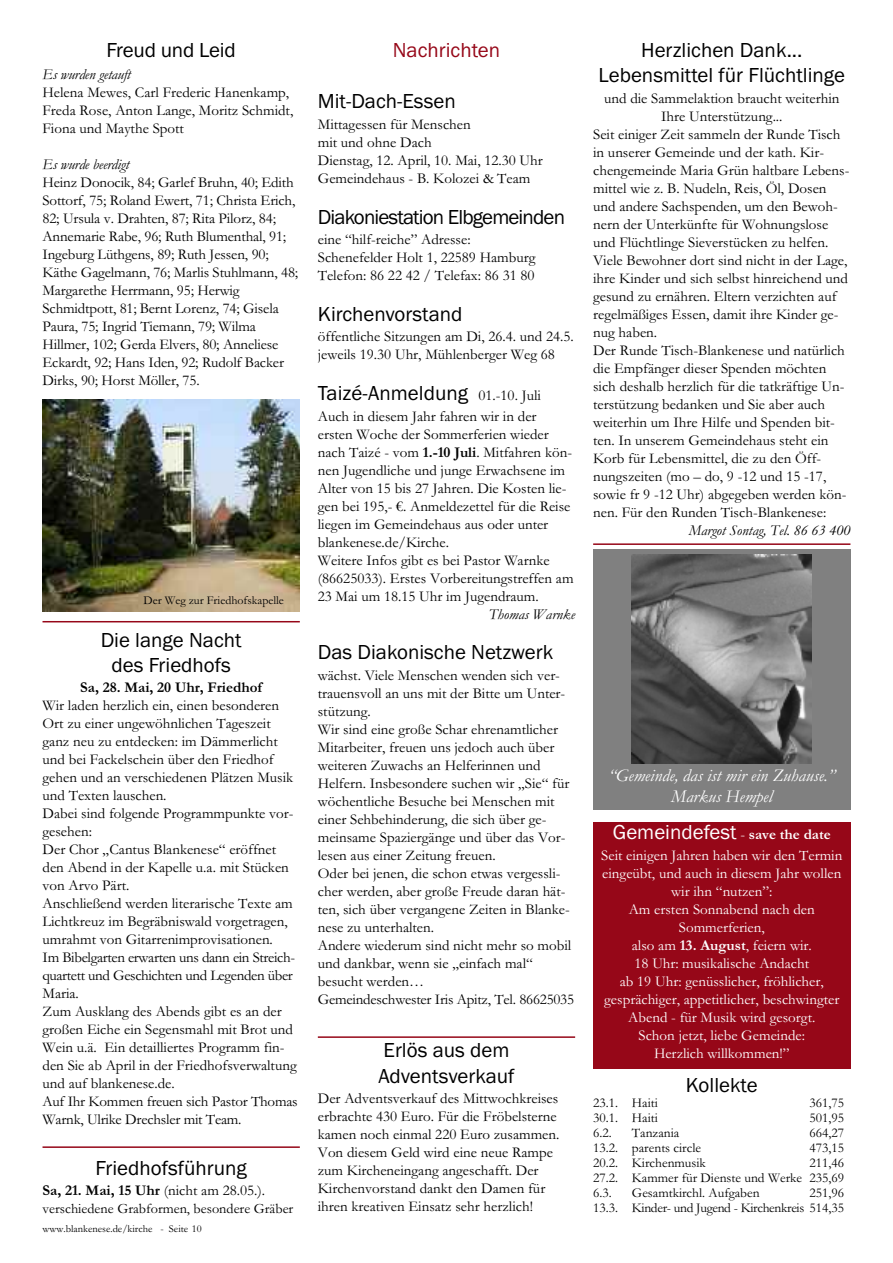
<style>
.page{position:relative;width:893px;height:1263px;background:#fff}
.page>*{position:absolute;margin:0;border:0;box-sizing:border-box;transform-origin:0 0}
.t1{font:21px/25.2px "Franklin Gothic";color:#000;text-align:center}
.t2{font:21px "Franklin Gothic";letter-spacing:-.04em;color:#000}
.t3{font:21px "Franklin Gothic";color:#fff}
.t4{font:21px "Franklin Gothic";color:#960718}
.t5{font:italic 18px/21.6px "Garamond";color:#fff;text-align:center}
.t6{font:15px/18px "Garamond";color:#000}
.t7{font:15px/18px "Garamond";color:#fff;text-align:center}
.t8{font:italic 15px "Garamond";color:#000}
.t9{font:700 15px "Garamond";color:#000}
.t10{font:14.25px "Garamond";color:#000}
.t11{font:13.5px/15px "Garamond";color:#000;text-align:justify}
.t12{font:13.5px/15px "Garamond";letter-spacing:-.025em;color:#000;text-align:right}
.t13{font:12px "Garamond";color:#000}
.t14{font:10.5px "Garamond";color:#000}
.s1{font-weight:700}
.s2{font-family:"Garamond";font-size:15px}
.s3{font-family:"Garamond";font-weight:700;font-size:15px}
</style>
<div class="page">
<hr style="left:593px;top:543px;width:257px;height:2px;background:#960718">
<hr style="left:43px;top:621px;width:257px;height:1px;background:#960718">
<hr style="left:318px;top:1036px;width:257px;height:2px;background:#960718">
<div style="left:593px;top:549px;width:257px;height:261px;background:#808080"></div>
<img style="left:632px;top:554px;width:180px;height:209px">
<img style="left:43px;top:400px;width:257px;height:211px">
<hr style="left:43px;top:1146px;width:257px;height:2px;background:#960718">
<div style="left:593px;top:822px;width:257px;height:246px;background:#960718"></div>
<h1 class="t1" style="left:107px;top:37px;width:131px">Freud und Leid</h1>
<p class="t8" style="left:43px;top:65px;width:90px">Es wurden getauft</p>
<p class="t6" style="left:43px;top:82px;width:252px">Helena Mewes, Carl Frederic Hanenkamp,<br>Freda Rose, Anton Lange, Moritz Schmidt,<br>Fiona und Maythe Spott</p>
<p class="t8" style="left:43px;top:155px;width:88px">Es wurde beerdigt</p>
<p class="t6" style="left:43px;top:172px;width:257px">Heinz Donocik, 84; Garlef Bruhn, 40; Edith Sottorf, 75; Roland Ewert, 71; Christa Erich, 82; Ursula v. Drahten, 87; Rita Pilorz, 84; Annemarie Rabe, 96; Ruth Blumenthal, 91; Ingeburg Lüthgens, 89; Ruth Jessen, 90; Käthe Gagelmann, 76; Marlis Stuhlmann, 48; Margarethe Herrmann, 95; Herwig Schmidtpott, 81; Bernt Lorenz, 74; Gisela Paura, 75; Ingrid Tiemann, 79; Wilma Hillmer, 102; Gerda Elvers, 80; Anneliese Eckardt, 92; Hans Iden, 92; Rudolf Backer Dirks, 90; Horst Möller, 75.</p>
<p class="t13" style="left:144px;top:593px;width:142px">Der Weg zur Friedhofskapelle</p>
<h1 class="t1" style="left:101px;top:627px;width:142px">Die lange Nacht des Friedhofs</h1>
<p class="t9" style="left:80px;top:678px;width:183px">Sa, 28. Mai, 20 Uhr, Friedhof</p>
<p class="t6" style="left:43px;top:696px;width:257px">Wir laden herzlich ein, einen besonderen Ort zu einer ungewöhnlichen Tageszeit ganz neu zu entdecken: im Dämmerlicht und bei Fackelschein über den Friedhof gehen und an verschiedenen Plätzen Musik und Texten lauschen.<br>Dabei sind folgende Programmpunkte vor&shy;gesehen:<br>Der Chor „Cantus Blankenese“ eröffnet den Abend in der Kapelle u.a. mit Stücken von Arvo Pärt.<br>Anschließend werden literarische Texte am Lichtkreuz im Begräbniswald vorgetragen, umrahmt von Gitarrenimprovisationen.<br>Im Bibelgarten erwarten uns dann ein Streich&shy;quartett und Geschichten und Legenden über Maria.<br>Zum Ausklang des Abends gibt es an der großen Eiche ein Segensmahl mit Brot und Wein u.ä. Ein detailliertes Programm fin&shy;den Sie ab April in der Friedhofsverwaltung und auf blankenese.de.<br>Auf Ihr Kommen freuen sich Pastor Thomas Warnk, Ulrike Drechsler mit Team.</p>
<h1 class="t1" style="left:96px;top:1155px;width:153px">Friedhofsführung</h1>
<p class="t6" style="left:43px;top:1181px;width:224px"><span class="s1">Sa, 21. Mai, 15 Uhr</span> (nicht am 28.05.).</p>
<p class="t10" style="left:43px;top:1200px;width:252px">verschiedene Grabformen, besondere Gräber</p>
<p class="t14" style="left:43px;top:1222px;width:161px">www.blankenese.de/kirche - Seite 10</p>
<h1 class="t4" style="left:393px;top:38px;width:109px">Nachrichten</h1>
<h1 class="t1" style="left:318px;top:88px;width:139px">Mit-Dach-Essen</h1>
<p class="t6" style="left:318px;top:115px;width:227px">Mittagessen für Menschen<br>mit und ohne Dach<br>Dienstag, 12. April, 10. Mai, 12.30 Uhr<br>Gemeindehaus - B. Kolozei &amp; Team</p>
<h1 class="t2" style="left:318px;top:204px;width:249px">Diakoniestation Elbgemeinden</h1>
<p class="t6" style="left:318px;top:230px;width:219px">eine “hilf-reiche” Adresse:<br>Schenefelder Holt 1, 22589 Hamburg<br>Telefon: 86 22 42 / Telefax: 86 31 80</p>
<h1 class="t1" style="left:318px;top:301px;width:146px">Kirchenvorstand</h1>
<p class="t6" style="left:318px;top:327px;width:257px">öffentliche Sitzungen am Di, 26.4. und 24.5. jeweils 19.30 Uhr, Mühlenberger Weg 68</p>
<h1 class="t1" style="left:318px;top:380px;width:225px">Taizé-Anmeldung <span class="s2">01.-10. Juli</span></h1>
<p class="t6" style="left:318px;top:406px;width:257px">Auch in diesem Jahr fahren wir in der ersten Woche der Sommerferien wieder nach Taizé - vom <span class="s1">1.-10 Juli</span>. Mitfahren kön&shy;nen Jugendliche und junge Erwachsene im Alter von 15 bis 27 Jahren. Die Kosten lie&shy;gen bei 195,- €. Anmeldezettel für die Reise liegen im Gemeindehaus aus oder unter blankenese.de/Kirche.<br>Weitere Infos gibt es bei Pastor Warnke (86625033). Erstes Vorbereitungstreffen am 23 Mai um 18.15 Uhr im Jugendraum.</p>
<p class="t8" style="left:489px;top:605px;width:88px">Thomas Warnke</p>
<h1 class="t1" style="left:318px;top:640px;width:237px">Das Diakonische Netzwerk</h1>
<p class="t6" style="left:318px;top:666px;width:258px">wächst. Viele Menschen wenden sich ver&shy;trauensvoll an uns mit der Bitte um Unter&shy;stützung.<br>Wir sind eine große Schar ehrenamtlicher Mitarbeiter, freuen uns jedoch auch über weiteren Zuwachs an Helferinnen und Helfern. Insbesondere suchen wir „Sie“ für wöchentliche Besuche bei Menschen mit einer Sehbehinderung, die sich über ge&shy;meinsame Spaziergänge und über das Vor&shy;lesen aus einer Zeitung freuen.<br>Oder bei jenen, die schon etwas vergessli&shy;cher werden, aber große Freude daran hät&shy;ten, sich über vergangene Zeiten in Blanke&shy;nese zu unterhalten.<br>Andere wiederum sind nicht mehr so mobil und dankbar, wenn sie „einfach mal“ besucht werden…<br>Gemeindeschwester Iris Apitz, Tel. 86625035</p>
<h1 class="t1" style="left:378px;top:1037px;width:138px;text-align:left">Erlös aus dem<br>Adventsverkauf</h1>
<p class="t6" style="left:318px;top:1089px;width:243px">Der Adventsverkauf des Mittwochkreises erbrachte 430 Euro. Für die Fröbelsterne kamen noch einmal 220 Euro zusammen.<br>Von diesem Geld wird eine neue Rampe zum Kircheneingang angeschafft. Der Kirchenvorstand dankt den Damen für ihren kreativen Einsatz sehr herzlich!</p>
<h1 class="t1" style="left:598px;top:37px;width:248px">Herzlichen Dank...<br>Lebensmittel für Flüchtlinge</h1>
<p class="t6" style="left:604px;top:89px;width:237px">und die Sammelaktion braucht weiterhin</p>
<p class="t6" style="left:661px;top:107px;width:123px">Ihre Unterstützung...</p>
<p class="t6" style="left:593px;top:125px;width:249px">Seit einiger Zeit sammeln der Runde Tisch</p>
<p class="t6" style="left:593px;top:143px;width:232px">in unserer Gemeinde und der kath. Kir-</p>
<p class="t6" style="left:593px;top:161px;width:258px">chengemeinde Maria Grün haltbare Lebens-</p>
<p class="t6" style="left:593px;top:179px;width:235px">mittel wie z. B. Nudeln, Reis, Öl, Dosen</p>
<p class="t6" style="left:593px;top:197px;width:246px">und andere Sachspenden, um den Bewoh-</p>
<p class="t6" style="left:593px;top:215px;width:237px">nern der Unterkünfte für Wohnungslose</p>
<p class="t6" style="left:593px;top:233px;width:237px">und Flüchtlinge Sieverstücken zu helfen.</p>
<p class="t6" style="left:593px;top:251px;width:256px">Viele Bewohner dort sind nicht in der Lage,</p>
<p class="t6" style="left:593px;top:269px;width:256px">ihre Kinder und sich selbst hinreichend und</p>
<p class="t6" style="left:593px;top:287px;width:245px">gesund zu ernähren. Eltern verzichten auf</p>
<p class="t6" style="left:593px;top:305px;width:247px">regelmäßiges Essen, damit ihre Kinder ge-</p>
<p class="t6" style="left:593px;top:323px;width:66px">nug haben.</p>
<p class="t6" style="left:593px;top:341px;width:253px">Der Runde Tisch-Blankenese und natürlich</p>
<p class="t6" style="left:593px;top:359px;width:235px">die Empfänger dieser Spenden möchten</p>
<p class="t6" style="left:593px;top:377px;width:253px">sich deshalb herzlich für die tatkräftige Un-</p>
<p class="t6" style="left:593px;top:395px;width:233px">terstützung bedanken und Sie aber auch</p>
<p class="t6" style="left:593px;top:413px;width:243px">weiterhin um Ihre Hilfe und Spenden bit-</p>
<p class="t6" style="left:593px;top:431px;width:237px">ten. In unserem Gemeindehaus steht ein</p>
<p class="t6" style="left:593px;top:449px;width:230px">Korb für Lebensmittel, die zu den Öff-</p>
<p class="t6" style="left:593px;top:467px;width:235px">nungszeiten (mo – do, 9 -12 und 15 -17,</p>
<p class="t6" style="left:593px;top:485px;width:255px">sowie fr 9 -12 Uhr) abgegeben werden kön-</p>
<p class="t6" style="left:593px;top:503px;width:235px">nen. Für den Runden Tisch-Blankenese:</p>
<p class="t8" style="left:689px;top:521px;width:163px">Margot Sontag, Tel. 86 63 400</p>
<p class="t5" style="left:608px;top:763px;width:229px">“Gemeinde, das ist mir ein Zuhause.”<br>Markus Hempel</p>
<h1 class="t3" style="left:613px;top:820px;width:220px">Gemeindefest <span class="s2">-</span> <span class="s3">save the date</span></h1>
<p class="t7" style="left:601px;top:845px;width:243px">Seit einigen Jahren haben wir den Termin eingeübt, und auch in diesem Jahr wollen wir ihn “nutzen”:<br>Am ersten Sonnabend nach den<br>Sommerferien,<br>also am <span class="s1">13. August</span>, feiern wir.<br>18 Uhr: musikalische Andacht<br>ab 19 Uhr: genüsslicher, fröhlicher, gesprächiger, appetitlicher, beschwingter<br>Abend - für Musik wird gesorgt.<br>Schon jetzt, liebe Gemeinde:<br>Herzlich willkommen!”</p>
<h1 class="t1" style="left:686px;top:1072px;width:73px">Kollekte</h1>
<p class="t11" style="left:593px;top:1094px;width:66px">23.1. Haiti</p>
<p class="t11" style="left:809px;top:1094px;width:36px">361,75</p>
<p class="t11" style="left:593px;top:1109px;width:66px">30.1. Haiti</p>
<p class="t11" style="left:809px;top:1109px;width:36px">501,95</p>
<p class="t11" style="left:593px;top:1124px;width:20px">6.2.</p>
<p class="t11" style="left:632px;top:1124px;width:49px">Tanzania</p>
<p class="t11" style="left:809px;top:1124px;width:36px">664,27</p>
<p class="t11" style="left:593px;top:1139px;width:109px">13.2. parents circle</p>
<p class="t11" style="left:809px;top:1139px;width:36px">473,15</p>
<p class="t11" style="left:593px;top:1154px;width:114px">20.2. Kirchenmusik</p>
<p class="t11" style="left:593px;top:1154px;width:252px;text-indent:216px">211,46<br>27.2. Kammer für Dienste und Werke 235,69<br>6.3.</p>
<p class="t11" style="left:632px;top:1184px;width:129px">Gesamtkirchl. Aufgaben</p>
<p class="t12" style="left:593px;top:1184px;width:252px">251,96<br>13.3. Kinder- und Jugend - Kirchenkreis 514,35</p>
</div>
